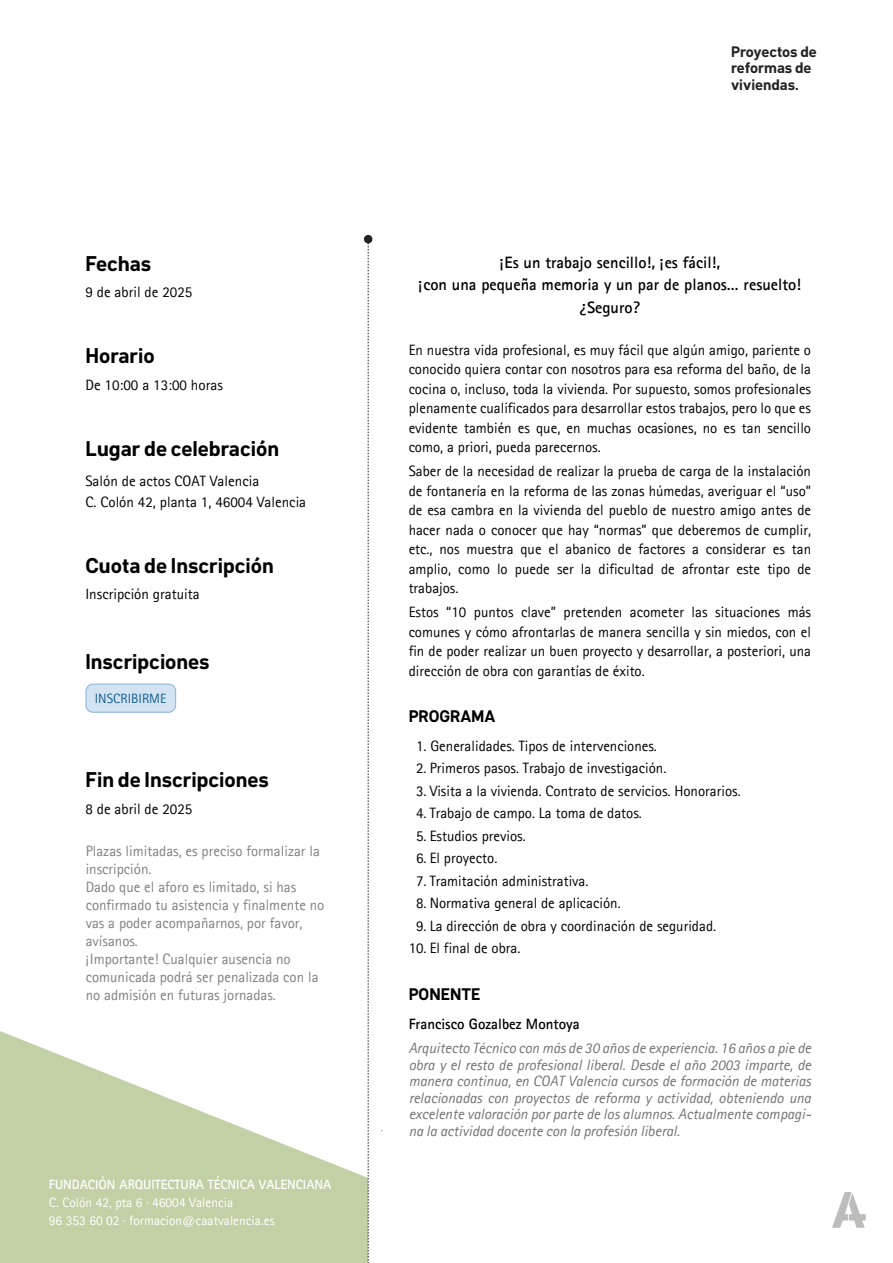
<style>
.page{position:relative;width:893px;height:1263px;background:#fff}
.page>*{position:absolute;margin:0;border:0;box-sizing:border-box;transform-origin:0 0}
.t1{font:700 21px "Klima";color:#000}
.t2{font:700 16.5px "Agfa Rotis Sans Serif";color:#000}
.t3{font:700 16.5px "Klima";color:#000}
.t4{font:15px "Agfa Rotis Sans Serif";color:#000}
.t5{font:italic 15px "Agfa Rotis Sans Serif";color:#737373}
.t6{font:15px "Agfa Rotis Sans Serif";color:#808080}
.t7{font:700 15px "Klima";color:#222221}
.t8{font:700 15px "Agfa Rotis Sans Serif";color:#000}
.t9{font:13.5px "Agfa Rotis Sans Serif";color:#fff}
.t10{font:700 13.5px "Agfa Rotis Sans Serif";color:#fff}
.t11{font:13.5px "Agfa Rotis Sans Serif";color:#165f92}
</style>
<div class="page">
<svg style="left:0;top:1026px;width:368px;height:237px;fill:#c2d0a5"></svg>
<div style="left:364px;top:235px;width:8px;height:8px;background:#222221;border-radius:50%"></div>
<svg style="left:368px;top:243px;width:1px;height:1020px"></svg>
<img style="left:832px;top:1192px;width:33px;height:35px">
<div style="left:86px;top:684px;width:90px;height:28px;background:#d4e3f2;border:1px solid #86b1dc;border-radius:7px"></div>
<p class="t1" style="left:85px;top:255px;width:67px">Fechas</p>
<p class="t4" style="left:85px;top:287px;width:108px">9 de abril de 2025</p>
<p class="t1" style="left:85px;top:347px;width:71px">Horario</p>
<p class="t4" style="left:85px;top:380px;width:139px">De 10:00 a 13:00 horas</p>
<p class="t1" style="left:85px;top:440px;width:195px">Lugar de celebración</p>
<p class="t4" style="left:85px;top:475px;width:175px">Salón de actos COAT Valencia</p>
<p class="t4" style="left:85px;top:496px;width:222px">C. Colón 42, planta 1, 46004 Valencia</p>
<p class="t1" style="left:85px;top:556px;width:190px">Cuota de Inscripción</p>
<p class="t4" style="left:85px;top:588px;width:116px">Inscripción gratuita</p>
<p class="t1" style="left:85px;top:653px;width:126px">Inscripciones</p>
<p class="t11" style="left:95px;top:694px;width:73px">INSCRIBIRME</p>
<p class="t1" style="left:85px;top:771px;width:185px">Fin de Inscripciones</p>
<p class="t4" style="left:85px;top:803px;width:108px">8 de abril de 2025</p>
<p class="t6" style="left:86px;top:845px;width:236px">Plazas limitadas, es preciso formalizar la</p>
<p class="t6" style="left:86px;top:863px;width:67px">inscripción.</p>
<p class="t6" style="left:86px;top:881px;width:212px">Dado que el aforo es limitado, si has</p>
<p class="t6" style="left:86px;top:899px;width:240px">confirmado tu asistencia y finalmente no</p>
<p class="t6" style="left:86px;top:917px;width:218px">vas a poder acompañarnos, por favor,</p>
<p class="t6" style="left:86px;top:935px;width:54px">avísanos.</p>
<p class="t6" style="left:86px;top:953px;width:207px">¡Importante! Cualquier ausencia no</p>
<p class="t6" style="left:86px;top:971px;width:234px">comunicada podrá ser penalizada con la</p>
<p class="t6" style="left:86px;top:989px;width:192px">no admisión en futuras jornadas.</p>
<p class="t10" style="left:49px;top:1179px;width:284px">FUNDACIÓN ARQUITECTURA TÉCNICA VALENCIANA</p>
<p class="t9" style="left:49px;top:1198px;width:186px">C. Colón 42, pta 6 · 46004 Valencia</p>
<p class="t9" style="left:49px;top:1216px;width:227px">96 353 60 02 · formacion@caatvalencia.es</p>
<p class="t7" style="left:731px;top:45px;width:87px">Proyectos de</p>
<p class="t7" style="left:731px;top:62px;width:82px">reformas de</p>
<p class="t7" style="left:731px;top:78px;width:69px">viviendas.</p>
<p class="t2" style="left:500px;top:256px;width:222px">¡Es un trabajo sencillo!, ¡es fácil!,</p>
<p class="t2" style="left:419px;top:278px;width:384px">¡con una pequeña memoria y un par de planos… resuelto!</p>
<p class="t2" style="left:580px;top:301px;width:62px">¿Seguro?</p>
<p class="t4" style="left:409px;top:344px;width:404px">En nuestra vida profesional, es muy fácil que algún amigo, pariente o</p>
<p class="t4" style="left:409px;top:364px;width:404px">conocido quiera contar con nosotros para esa reforma del baño, de la</p>
<p class="t4" style="left:409px;top:383px;width:404px">cocina o, incluso, toda la vivienda. Por supuesto, somos profesionales</p>
<p class="t4" style="left:409px;top:403px;width:404px">plenamente cualificados para desarrollar estos trabajos, pero lo que es</p>
<p class="t4" style="left:409px;top:422px;width:404px">evidente también es que, en muchas ocasiones, no es tan sencillo</p>
<p class="t4" style="left:409px;top:442px;width:194px">como, a priori, pueda parecernos.</p>
<p class="t4" style="left:409px;top:466px;width:404px">Saber de la necesidad de realizar la prueba de carga de la instalación</p>
<p class="t4" style="left:409px;top:485px;width:404px">de fontanería en la reforma de las zonas húmedas, averiguar el “uso”</p>
<p class="t4" style="left:409px;top:505px;width:404px">de esa cambra en la vivienda del pueblo de nuestro amigo antes de</p>
<p class="t4" style="left:409px;top:524px;width:404px">hacer nada o conocer que hay “normas” que deberemos de cumplir,</p>
<p class="t4" style="left:409px;top:544px;width:404px">etc., nos muestra que el abanico de factores a considerar es tan</p>
<p class="t4" style="left:409px;top:563px;width:404px">amplio, como lo puede ser la dificultad de afrontar este tipo de</p>
<p class="t4" style="left:409px;top:583px;width:51px">trabajos.</p>
<p class="t4" style="left:409px;top:607px;width:404px">Estos “10 puntos clave” pretenden acometer las situaciones más</p>
<p class="t4" style="left:409px;top:626px;width:404px">comunes y cómo afrontarlas de manera sencilla y sin miedos, con el</p>
<p class="t4" style="left:409px;top:646px;width:404px">fin de poder realizar un buen proyecto y desarrollar, a posteriori, una</p>
<p class="t4" style="left:409px;top:665px;width:238px">dirección de obra con garantías de éxito.</p>
<p class="t3" style="left:409px;top:709px;width:88px">PROGRAMA</p>
<p class="t4" style="left:416px;top:740px;width:242px">1. Generalidades. Tipos de intervenciones.</p>
<p class="t4" style="left:416px;top:763px;width:252px">2. Primeros pasos. Trabajo de investigación.</p>
<p class="t4" style="left:416px;top:785px;width:326px">3. Visita a la vivienda. Contrato de servicios. Honorarios.</p>
<p class="t4" style="left:416px;top:808px;width:227px">4. Trabajo de campo. La toma de datos.</p>
<p class="t4" style="left:416px;top:830px;width:111px">5. Estudios previos.</p>
<p class="t4" style="left:416px;top:853px;width:83px">6. El proyecto.</p>
<p class="t4" style="left:416px;top:875px;width:174px">7. Tramitación administrativa.</p>
<p class="t4" style="left:416px;top:898px;width:206px">8. Normativa general de aplicación.</p>
<p class="t4" style="left:416px;top:920px;width:301px">9. La dirección de obra y coordinación de seguridad.</p>
<p class="t4" style="left:409px;top:943px;width:113px">10. El final de obra.</p>
<p class="t3" style="left:409px;top:987px;width:74px">PONENTE</p>
<p class="t8" style="left:409px;top:1018px;width:172px">Francisco Gozalbez Montoya</p>
<p class="t5" style="left:409px;top:1042px;width:404px">Arquitecto Técnico con más de 30 años de experiencia. 16 años a pie de</p>
<p class="t5" style="left:409px;top:1059px;width:404px">obra y el resto de profesional liberal. Desde el año 2003 imparte, de</p>
<p class="t5" style="left:409px;top:1075px;width:404px">manera continua, en COAT Valencia cursos de formación de materias</p>
<p class="t5" style="left:409px;top:1092px;width:404px">relacionadas con proyectos de reforma y actividad, obteniendo una</p>
<p class="t5" style="left:409px;top:1108px;width:404px">excelente valoración por parte de los alumnos. Actualmente compagi-</p>
<p class="t5" style="left:409px;top:1125px;width:273px">na la actividad docente con la profesión liberal.</p>
</div>
